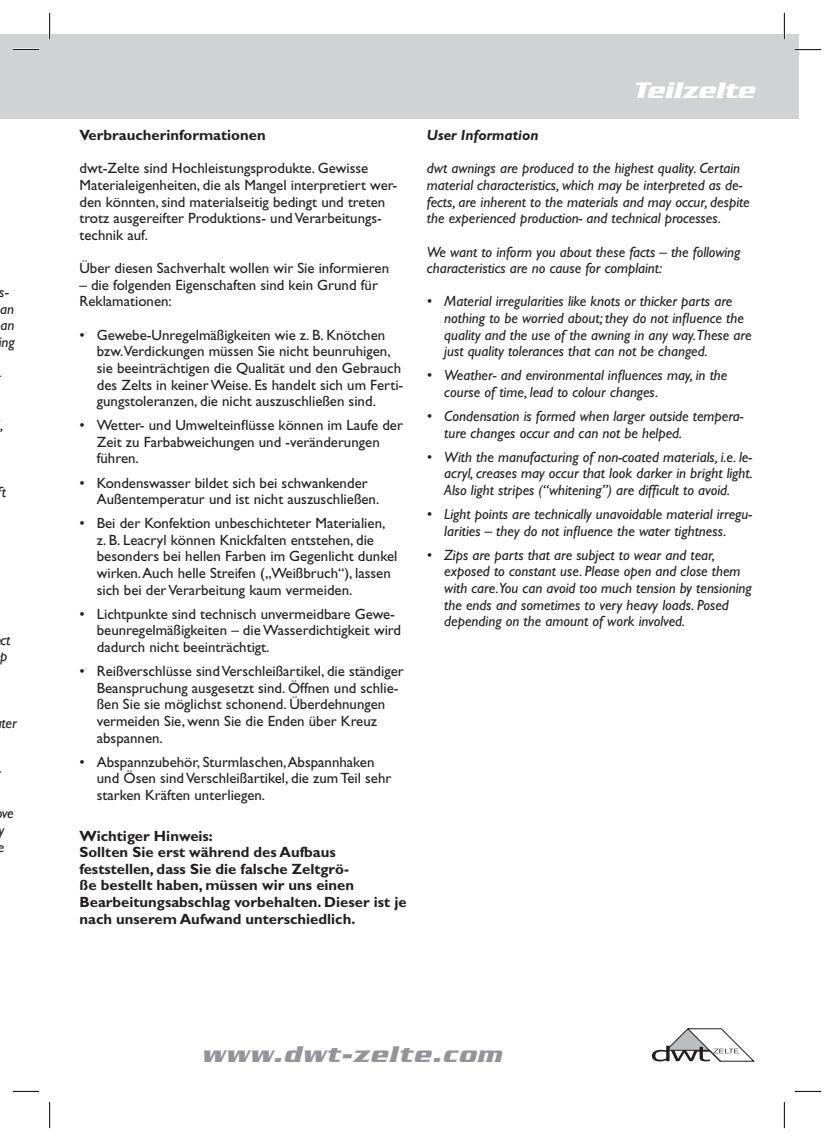
<style>
.page{position:relative;width:834px;height:1141px;background:#fff}
.page>*{position:absolute;margin:0;border:0;box-sizing:border-box;transform-origin:0 0}
.t1{font:italic 700 24.5px "Serpentine";letter-spacing:.05em;color:#939598}
.t2{font:italic 700 24.5px "Serpentine";color:#fff}
.t3{font:14.88px/16.6px "Gill Sans";color:#231f20}
.t4{font:italic 14.88px/16.6px "Gill Sans";color:#231f20}
.t5{font:700 14.88px/16.6px "Gill Sans";color:#231f20}
.t6{font:italic 700 14.88px "Gill Sans";color:#231f20}
</style>
<div class="page">
<div style="left:0;top:35px;width:50px;height:84px;background:#d1d2d4"></div>
<div style="left:50px;top:35px;width:749px;height:84px;background:#d1d2d4"></div>
<svg style="left:651px;top:1028px;width:103px;height:34px"></svg>
<hr style="left:13px;top:49px;width:26px;height:2px;background:#fff">
<hr style="left:794px;top:49px;width:27px;height:2px;background:#fff">
<hr style="left:49px;top:13px;width:2px;height:26px;background:#fff">
<hr style="left:783px;top:13px;width:2px;height:26px;background:#fff">
<svg style="left:13px;top:49px;width:26px;height:1px"></svg>
<svg style="left:794px;top:49px;width:27px;height:1px"></svg>
<svg style="left:13px;top:1091px;width:26px;height:1px"></svg>
<svg style="left:794px;top:1091px;width:27px;height:1px"></svg>
<svg style="left:49px;top:13px;width:1px;height:26px"></svg>
<svg style="left:49px;top:1102px;width:1px;height:26px"></svg>
<svg style="left:783px;top:13px;width:1px;height:26px"></svg>
<svg style="left:783px;top:1102px;width:1px;height:26px"></svg>
<p class="t4" style="left:-1px;top:286px;width:18px">s&shy;an an ing</p>
<p class="t4" style="left:1px;top:419px;width:4px">,</p>
<p class="t4" style="left:-2px;top:485px;width:10px">ft</p>
<p class="t4" style="left:0;top:633px;width:12px">ct p</p>
<p class="t4" style="left:1px;top:716px;width:17px">ter</p>
<p class="t4" style="left:-3px;top:807px;width:18px;text-indent:5px">ve y<br>e</p>
<p class="t5" style="left:79px;top:128px;width:188px">Verbraucherinformationen</p>
<p class="t3" style="left:79px;top:162px;width:319px">dwt-Zelte sind Hochleistungsprodukte. Gewisse Materialeigenheiten, die als Mangel interpretiert wer&shy;den könnten, sind materialseitig bedingt und treten trotz ausgereifter Produktions- und Verarbeitungs&shy;technik auf.</p>
<p class="t3" style="left:79px;top:261px;width:311px">Über diesen Sachverhalt wollen wir Sie informieren</p>
<p class="t3" style="left:79px;top:278px;width:300px">– die folgenden Eigenschaften sind kein Grund für<br>Reklamationen:</p>
<p class="t3" style="left:97px;top:328px;width:308px;text-indent:-17px">• Gewebe-Unregelmäßigkeiten wie z. B. Knötchen bzw.Verdickungen müssen Sie nicht beunruhigen, sie beeinträchtigen die Qualität und den Gebrauch des Zelts in keiner Weise. Es handelt sich um Ferti&shy;gungstoleranzen, die nicht auszuschließen sind.</p>
<p class="t3" style="left:97px;top:419px;width:307px;text-indent:-17px">• Wetter- und Umwelteinflüsse können im Laufe der<br>Zeit zu Farbabweichungen und -veränderungen führen.</p>
<p class="t3" style="left:97px;top:476px;width:284px;text-indent:-17px">• Kondenswasser bildet sich bei schwankender<br>Außentemperatur und ist nicht auszuschließen.</p>
<p class="t3" style="left:97px;top:517px;width:302px;text-indent:-17px">• Bei der Konfektion unbeschichteter Materialien, z. B. Leacryl können Knickfalten entstehen, die besonders bei hellen Farben im Gegenlicht dunkel wirken. Auch helle Streifen („Weißbruch“), lassen sich bei der Verarbeitung kaum vermeiden.</p>
<p class="t3" style="left:97px;top:607px;width:306px;text-indent:-17px">• Lichtpunkte sind technisch unvermeidbare Gewe&shy;beunregelmäßigkeiten – die Wasserdichtigkeit wird dadurch nicht beeinträchtigt.</p>
<p class="t3" style="left:97px;top:664px;width:308px;text-indent:-17px">• Reißverschlüsse sind Verschleißartikel, die ständiger Beanspruchung ausgesetzt sind. Öffnen und schlie&shy;ßen Sie sie möglichst schonend. Überdehnungen vermeiden Sie, wenn Sie die Enden über Kreuz abspannen.</p>
<p class="t3" style="left:97px;top:755px;width:296px;text-indent:-17px">• Abspannzubehör, Sturmlaschen, Abspannhaken und Ösen sind Verschleißartikel, die zum Teil sehr starken Kräften unterliegen.</p>
<p class="t5" style="left:79px;top:829px;width:329px">Wichtiger Hinweis:<br>Sollten Sie erst während des Aufbaus feststellen, dass Sie die falsche Zeltgrö-<br>ße bestellt haben, müssen wir uns einen Bearbeitungsabschlag vorbehalten. Dieser ist je nach unserem Aufwand unterschiedlich.</p>
<h1 class="t2" style="left:632px;top:82px;width:124px">Teilzelte</h1>
<p class="t6" style="left:427px;top:130px;width:113px">User Information</p>
<p class="t4" style="left:427px;top:162px;width:324px">dwt awnings are produced to the highest quality. Certain material characteristics, which may be interpreted as de&shy;fects, are inherent to the materials and may occur, despite the experienced production- and technical processes.</p>
<p class="t4" style="left:427px;top:245px;width:315px">We want to inform you about these facts – the following characteristics are no cause for complaint:</p>
<p class="t4" style="left:444px;top:295px;width:309px;text-indent:-17px">• Material irregularities like knots or thicker parts are nothing to be worried about; they do not influence the quality and the use of the awning in any way.These are just quality tolerances that can not be changed.</p>
<p class="t4" style="left:444px;top:369px;width:284px;text-indent:-17px">• Weather- and environmental influences may, in the course of time, lead to colour changes.</p>
<p class="t4" style="left:444px;top:409px;width:300px;text-indent:-17px">• Condensation is formed when larger outside tempera&shy;ture changes occur and can not be helped.</p>
<p class="t4" style="left:444px;top:450px;width:310px;text-align:justify;text-indent:-17px">• With the manufacturing of non-coated materials, i.e. le&shy;acryl, creases may occur that look darker in bright light.<br>Also light stripes (“whitening”) are difficult to avoid.</p>
<p class="t4" style="left:427px;top:507px;width:327px;text-align:center">• Light points are technically unavoidable material irregu&shy;larities – they do not influence the water tightness.</p>
<p class="t4" style="left:444px;top:548px;width:309px;text-indent:-17px">• Zips are parts that are subject to wear and tear, exposed to constant use. Please open and close them with care.You can avoid too much tension by tensioning the ends and sometimes to very heavy loads. Posed depending on the amount of work involved.</p>
<h1 class="t1" style="left:201px;top:1046px;width:301px">www.dwt-zelte.com</h1>
</div>
